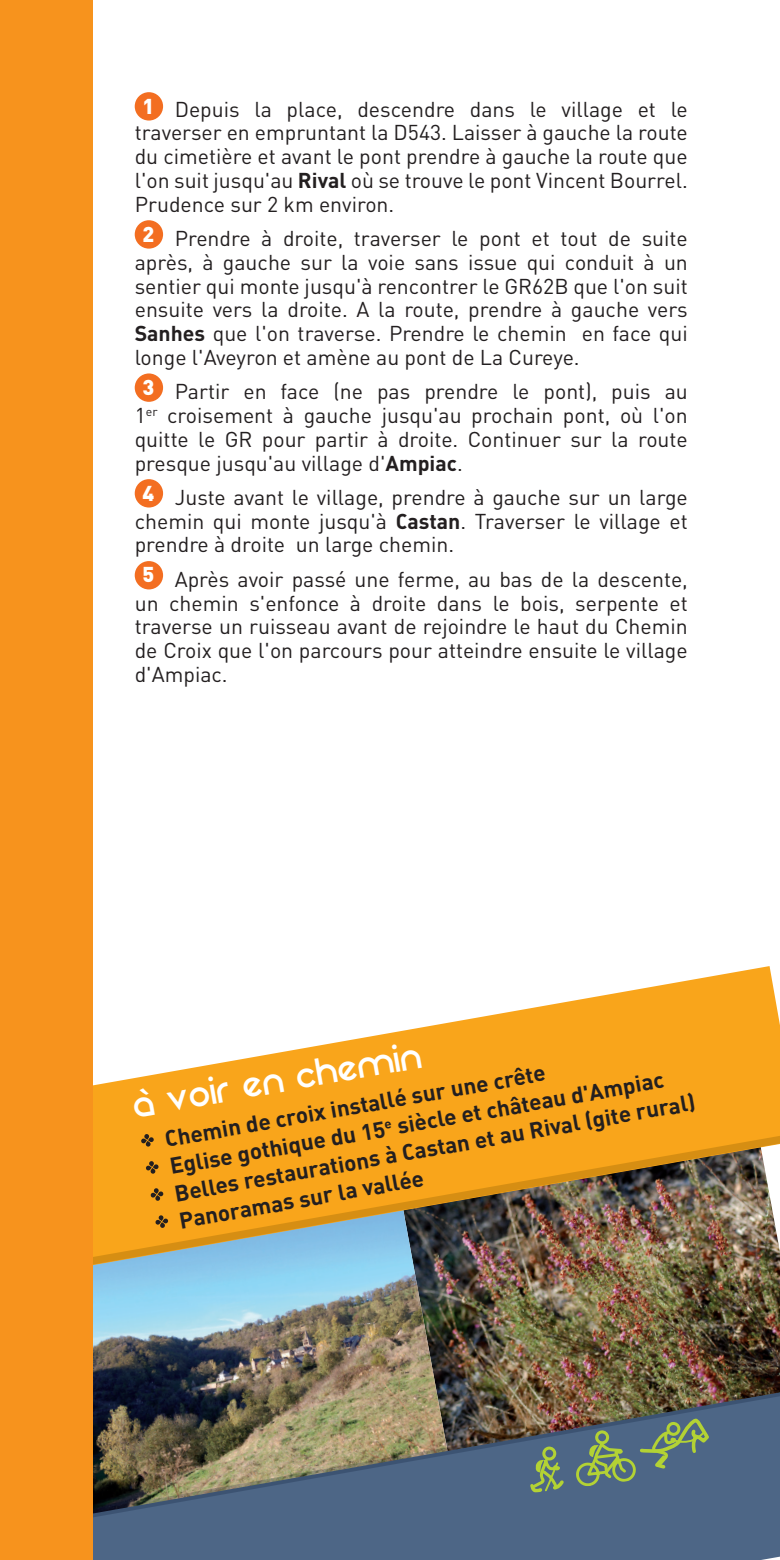
<style>
.page{position:relative;width:780px;height:1560px;background:#fff}
.page>*{position:absolute;margin:0;border:0;box-sizing:border-box;transform-origin:0 0}
.t1{font:42.5px "REZ";color:#fff}
.t2{font:700 26px "Myriad";color:#fff}
.t3{font:700 22.5px/27.5px "DIN";color:#231f20}
.t4{font:21.25px/23.8px "DIN";color:#231f20;text-align:justify}
.s1{font-weight:900;color:#fff}
.s2{font-weight:700}
.s3{font-family:"REZ";font-weight:400;font-size:50px}
</style>
<div class="page">
<div style="left:135px;top:92px;width:28px;height:28px;background:#f36e21;border-radius:50%"></div>
<div style="left:135px;top:220px;width:28px;height:28px;background:#f36e21;border-radius:50%"></div>
<div style="left:135px;top:373px;width:28px;height:29px;background:#f36e21;border-radius:50%"></div>
<div style="left:135px;top:479px;width:28px;height:28px;background:#f36e21;border-radius:50%"></div>
<div style="left:135px;top:561px;width:28px;height:28px;background:#f36e21;border-radius:50%"></div>
<img style="left:448px;top:1281px;width:332px;height:105px">
<img style="left:92px;top:1281px;width:356px;height:105px">
<div style="left:92px;top:1529px;width:688px;height:30px;background:#4d6686"></div>
<svg style="left:92px;top:965px;width:688px;height:316px;fill:#f9a51b"></svg>
<img style="left:92px;top:1127px;width:688px;height:143px">
<img style="left:92px;top:1386px;width:688px;height:143px">
<div style="left:0;top:0;width:92px;height:1559px;background:#f7931d"></div>
<div style="left:542px;top:1445px;width:14px;height:15px;border:3px solid #b3d234;border-radius:50%"></div>
<svg style="left:528px;top:1456px;width:39px;height:36px"></svg>
<svg style="left:574px;top:1416px;width:137px;height:76px;background:#5f7774"></svg>
<svg style="left:140px;top:1087px;width:9px;height:9px"></svg>
<p class="t4" style="left:135px;top:97px;width:554px;text-indent:8px"><span class="s1">1</span> Depuis la place, descendre dans le village et le traverser en empruntant la D543. Laisser à gauche la route du cimetière et avant le pont prendre à gauche la route que l'on suit jusqu'au <span class="s2">Rival</span> où se trouve le pont Vincent Bourrel.<br>Prudence sur 2 km environ.</p>
<p class="t4" style="left:135px;top:226px;width:554px;text-indent:8px"><sup>2</sup> Prendre à droite, traverser le pont et tout de suite après, à gauche sur la voie sans issue qui conduit à un sentier qui monte jusqu'à rencontrer le GR62B que l'on suit ensuite vers la droite. A la route, prendre à gauche vers <span class="s2">Sanhes</span> que l'on traverse. Prendre le chemin en face qui longe l'Aveyron et amène au pont de La Cureye.</p>
<p class="t4" style="left:135px;top:379px;width:554px;text-indent:8px"><sup>3</sup> Partir en face (ne pas prendre le pont), puis au 1<sup>er</sup> croisement à gauche jusqu'au prochain pont, où l'on quitte le GR pour partir à droite. Continuer sur la route presque jusqu'au village d'<span class="s2">Ampiac</span>.</p>
<p class="t4" style="left:135px;top:485px;width:554px;text-indent:8px"><sup>4</sup> Juste avant le village, prendre à gauche sur un large chemin qui monte jusqu'à <span class="s2">Castan</span>. Traverser le village et prendre à droite un large chemin.</p>
<p class="t4" style="left:135px;top:567px;width:554px;text-indent:8px"><sup>5</sup> Après avoir passé une ferme, au bas de la descente, un chemin s'enfonce à droite dans le bois, serpente et traverse un ruisseau avant de rejoindre le haut du Chemin de Croix que l'on parcours pour atteindre ensuite le village d'Ampiac.</p>
<p class="t2" style="left:390px;top:1026px;width:8px">.</p>
<h1 class="t1" style="left:131px;top:1091px;width:293px;rotate:-10deg">A VOIR EN CHEMIN</h1>
<p class="t3" style="left:138px;top:1129px;width:554px;rotate:-10deg"><span class="s3">$</span>Chemin de croix installé sur une crête<br><span class="s3">$</span>Eglise gothique du 15<sup>e</sup> siècle et château d'Ampiac <span class="s3">$</span>Belles restaurations à Castan et au Rival (gite rural) <span class="s3">$</span>Panoramas sur la vallée</p>
<p class="t2" style="left:207px;top:1059px;width:8px">.</p>
</div>
